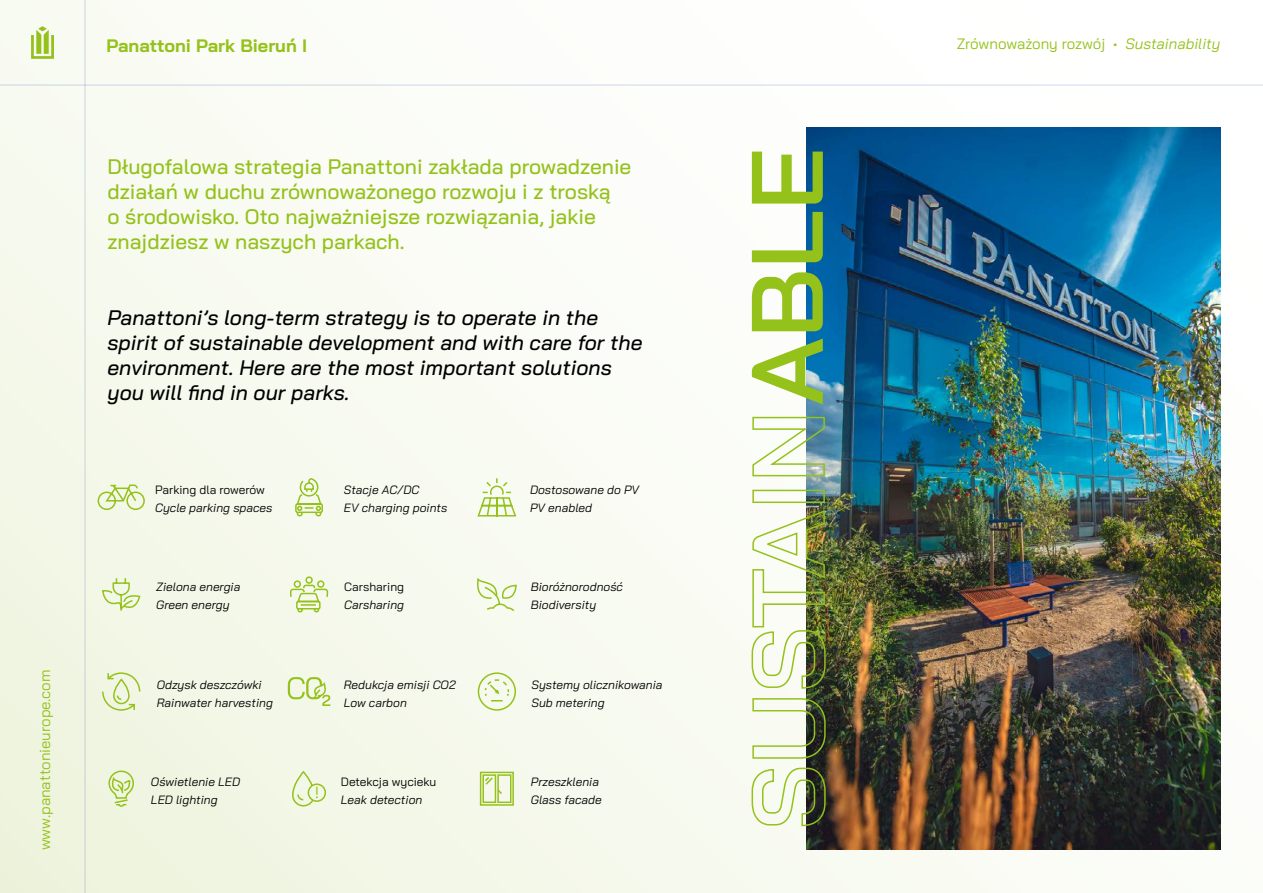
<style>
.page{position:relative;width:1263px;height:893px;background:#fff}
.page>*{position:absolute;margin:0;border:0;box-sizing:border-box;transform-origin:0 0}
.t1{font:500 21px/25.2px "Bai Jamjuree";color:#94c11a}
.t2{font:italic 500 21px/25.2px "Bai Jamjuree";color:#000}
.t3{font:700 18px "Bai Jamjuree";color:#94c11a}
.t4{font:16.2px "Bai Jamjuree";color:#94c11a}
.t5{font:15px "Bai Jamjuree";color:#94c11a}
.t6{font:italic 12px/18px "Bai Jamjuree";color:#000}
.t7{font:12px "Bai Jamjuree";color:#000}
.s1{font-style:italic}
</style>
<div class="page">
<div style="left:0;top:0;width:1263px;height:893px;background:linear-gradient(to right,#f4f8e9,#feffff)"></div>
<img style="left:806px;top:128px;width:414px;height:722px">
<svg style="left:97px;top:483px;width:49px;height:28px"></svg>
<svg style="left:294px;top:477px;width:30px;height:40px"></svg>
<svg style="left:476px;top:477px;width:41px;height:41px"></svg>
<svg style="left:101px;top:577px;width:40px;height:35px"></svg>
<svg style="left:289px;top:576px;width:40px;height:37px"></svg>
<svg style="left:474px;top:575px;width:43px;height:38px"></svg>
<svg style="left:101px;top:672px;width:40px;height:39px;background:#e1edc2"></svg>
<svg style="left:288px;top:677px;width:42px;height:29px"></svg>
<svg style="left:477px;top:672px;width:40px;height:39px;background:#e6f0cc"></svg>
<svg style="left:107px;top:770px;width:28px;height:38px"></svg>
<svg style="left:291px;top:772px;width:36px;height:35px"></svg>
<svg style="left:479px;top:771px;width:36px;height:35px"></svg>
<img style="left:751px;top:416px;width:75px;height:411px">
<svg style="left:752px;top:152px;width:71px;height:252px"></svg>
<svg style="left:31px;top:26px;width:23px;height:33px"></svg>
<hr style="left:85px;top:0;width:1px;height:893px;background:#00349c">
<hr style="left:0;top:85px;width:1263px;height:1px;background:#00349c">
<p class="t5" style="left:32px;top:850px;width:182px;rotate:-90deg">www.panattonieurope.com</p>
<h2 class="t3" style="left:107px;top:35px;width:202px">Panattoni Park Bieruń I</h2>
<h1 class="t1" style="left:107px;top:154px;width:525px">Długofalowa strategia Panattoni zakłada prowadzenie działań w duchu zrównoważonego rozwoju i z troską<br>o środowisko. Oto najważniejsze rozwiązania, jakie znajdziesz w naszych parkach.</h1>
<h1 class="t2" style="left:107px;top:305px;width:536px">Panattoni’s long-term strategy is to operate in the spirit of sustainable development and with care for the environment. Here are the most important solutions you will find in our parks.</h1>
<p class="t7" style="left:155px;top:480px;width:111px">Parking dla rowerów</p>
<p class="t6" style="left:155px;top:499px;width:119px">Cycle parking spaces</p>
<p class="t6" style="left:344px;top:481px;width:105px">Stacje AC/DC<br>EV charging points</p>
<p class="t6" style="left:530px;top:481px;width:111px">Dostosowane do PV<br>PV enabled</p>
<p class="t6" style="left:156px;top:578px;width:86px">Zielona energia<br>Green energy</p>
<p class="t6" style="left:531px;top:578px;width:94px">Bioróżnorodność<br>Biodiversity</p>
<p class="t7" style="left:344px;top:577px;width:61px">Carsharing</p>
<p class="t6" style="left:344px;top:596px;width:61px">Carsharing</p>
<p class="t6" style="left:157px;top:675px;width:118px">Odzysk deszczówki<br>Rainwater harvesting</p>
<p class="t6" style="left:531px;top:675px;width:133px">Systemy olicznikowania<br>Sub metering</p>
<p class="t6" style="left:344px;top:675px;width:113px">Redukcja emisji CO2<br>Low carbon</p>
<p class="t6" style="left:151px;top:772px;width:91px">Oświetlenie LED<br>LED lighting</p>
<p class="t6" style="left:531px;top:772px;width:73px">Przeszklenia<br>Glass facade</p>
<p class="t7" style="left:341px;top:771px;width:97px">Detekcja wycieku</p>
<p class="t6" style="left:341px;top:790px;width:83px">Leak detection</p>
<h3 class="t4" style="left:315px;top:779px;width:6px">!</h3>
<p class="t5" style="left:957px;top:31px;width:265px">Zrównoważony rozwój • <span class="s1">Sustainability</span></p>
</div>
